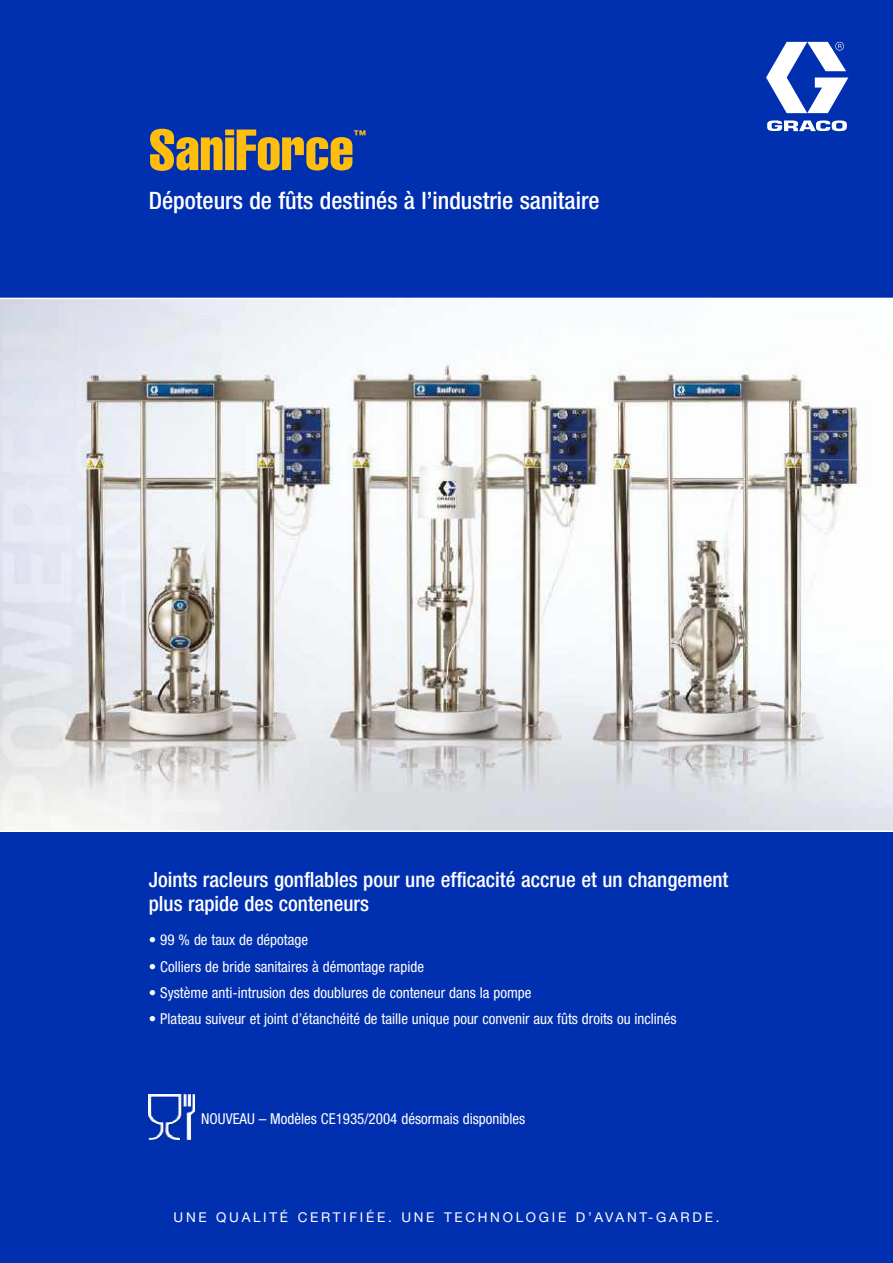
<style>
.page{position:relative;width:893px;height:1263px;background:#002fb0}
.page>*{position:absolute;margin:0;border:0;box-sizing:border-box;transform-origin:0 0}
.t1{font:57px "Helvetica LT Std Comp";color:#ffbe0e}
.t2{font:500 condensed 24px "Helvetica Neue LT Std";color:#fff}
.t3{font:500 condensed 21px/24px "Helvetica Neue LT Std";color:#fff}
.t4{font:condensed 15px "Helvetica Neue LT Std";color:#fff}
.t5{font:13.5px "Helvetica Neue LT Std";letter-spacing:.2em;color:#fff}
.t6{font:12.3px "Helvetica LT Std Comp";color:#ffbe0e}
</style>
<div class="page">
<svg style="left:766px;top:42px;width:82px;height:71px"></svg>
<svg style="left:767px;top:120px;width:80px;height:11px"></svg>
<img style="left:0;top:299px;width:893px;height:531px">
<hr style="left:0;top:298px;width:893px;height:1px;background:#fff">
<hr style="left:0;top:830px;width:893px;height:2px;background:#fff">
<img style="left:149px;top:1094px;width:45px;height:46px">
<h1 class="t1" style="left:149px;top:114px;width:206px">SaniForce</h1>
<p class="t6" style="left:354px;top:127px;width:14px">™</p>
<h2 class="t2" style="left:149px;top:186px;width:452px">Dépoteurs de fûts destinés à l’industrie sanitaire</h2>
<h3 class="t3" style="left:149px;top:867px;width:581px">Joints racleurs gonflables pour une efficacité accrue et un changement plus rapide des conteneurs</h3>
<p class="t4" style="left:149px;top:931px;width:161px">• 99 % de taux de dépotage</p>
<p class="t4" style="left:149px;top:958px;width:277px">• Colliers de bride sanitaires à démontage rapide</p>
<p class="t4" style="left:149px;top:984px;width:384px">• Système anti-intrusion des doublures de conteneur dans la pompe</p>
<p class="t4" style="left:149px;top:1010px;width:529px">• Plateau suiveur et joint d’étanchéité de taille unique pour convenir aux fûts droits ou inclinés</p>
<p class="t4" style="left:201px;top:1110px;width:326px">NOUVEAU – Modèles CE1935/2004 désormais disponibles</p>
<p class="t5" style="left:174px;top:1209px;width:547px">UNE QUALITÉ CERTIFIÉE. UNE TECHNOLOGIE D’AVANT-GARDE.</p>
</div>
